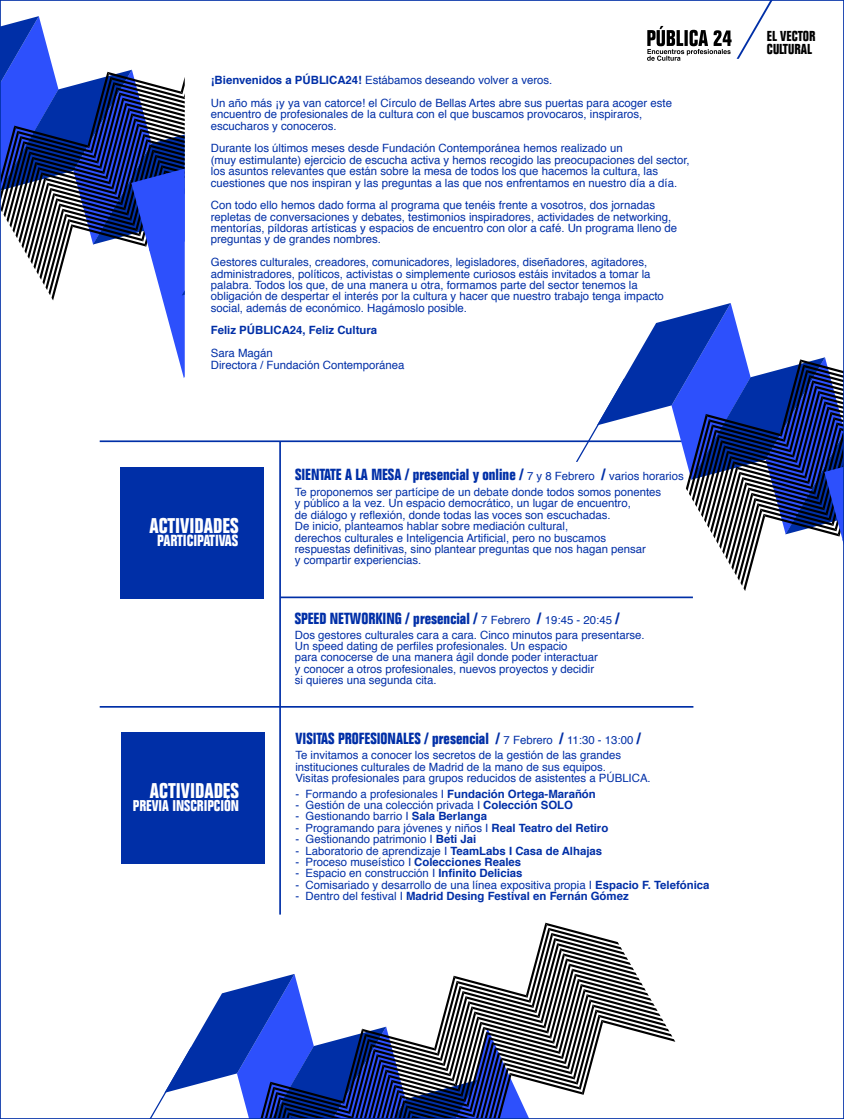
<style>
.page{position:relative;width:844px;height:1119px;background:#fff}
.page>*{position:absolute;margin:0;border:0;box-sizing:border-box;transform-origin:0 0}
.t1{font:700 condensed 20.82px "Folio Std";color:#fff}
.t2{font:700 condensed 15.75px "Folio Std";color:#002fa7}
.t3{font:700 condensed 15.75px "Folio Std";color:#fff}
.t4{font:700 condensed 15.22px "Folio Std";color:#fff}
.t5{font:700 condensed 14.17px/13.1px "Folio Std";color:#000}
.t6{font:11.38px/11.4px "Helvetica";color:#002fa7}
.t7{font:700 11.38px "Helvetica";color:#002fa7}
.s1{font-weight:700}
.s2{font-family:"Helvetica";font-weight:400;font-stretch:normal;font-size:11.38px}
.s3{font-weight:400}
</style>
<div class="page">
<hr style="left:280px;top:596px;width:412px;height:2px;background:#002fa7">
<hr style="left:100px;top:440px;width:593px;height:2px;background:#002fa7">
<hr style="left:100px;top:706px;width:593px;height:1px;background:#002fa7">
<hr style="left:279px;top:441px;width:2px;height:473px;background:#002fa7">
<div style="left:120px;top:467px;width:144px;height:132px;background:#002fa7"></div>
<svg style="left:3px;top:16px;width:182px;height:362px"></svg>
<svg style="left:575px;top:303px;width:265px;height:288px"></svg>
<div style="left:121px;top:732px;width:144px;height:131px;background:#002fa7"></div>
<svg style="left:151px;top:922px;width:524px;height:193px"></svg>
<svg style="left:647px;top:0;width:125px;height:61px"></svg>
<p class="t6" style="left:211px;top:69px;width:462px;line-height:22.8px"><span class="s1">¡Bienvenidos a PÚBLICA24!</span> Estábamos deseando volver a veros.<br>Un año más ¡y ya van catorce! el Círculo de Bellas Artes abre sus puertas para acoger este</p>
<p class="t6" style="left:211px;top:109px;width:433px">encuentro de profesionales de la cultura con el que buscamos provocaros, inspiraros, escucharos y conoceros.</p>
<p class="t6" style="left:211px;top:143px;width:480px">Durante los últimos meses desde Fundación Contemporánea hemos realizado un<br>(muy estimulante) ejercicio de escucha activa y hemos recogido las preocupaciones del sector, los asuntos relevantes que están sobre la mesa de todos los que hacemos la cultura, las cuestiones que nos inspiran y las preguntas a las que nos enfrentamos en nuestro día a día.</p>
<p class="t6" style="left:211px;top:200px;width:467px">Con todo ello hemos dado forma al programa que tenéis frente a vosotros, dos jornadas repletas de conversaciones y debates, testimonios inspiradores, actividades de networking, mentorías, píldoras artísticas y espacios de encuentro con olor a café. Un programa lleno de preguntas y de grandes nombres.</p>
<p class="t6" style="left:211px;top:256px;width:454px">Gestores culturales, creadores, comunicadores, legisladores, diseñadores, agitadores, administradores, políticos, activistas o simplemente curiosos estáis invitados a tomar la palabra. Todos los que, de una manera u otra, formamos parte del sector tenemos la obligación de despertar el interés por la cultura y hacer que nuestro trabajo tenga impacto social, además de económico. Hagámoslo posible.</p>
<p class="t7" style="left:211px;top:324px;width:168px">Feliz PÚBLICA24, Feliz Cultura</p>
<p class="t6" style="left:211px;top:347px;width:195px">Sara Magán<br>Directora / Fundación Contemporánea</p>
<h1 class="t1" style="left:149px;top:513px;width:91px">ACTIVIDADES</h1>
<h2 class="t3" style="left:157px;top:531px;width:83px">PARTICIPATIVAS</h2>
<h1 class="t1" style="left:150px;top:778px;width:91px">ACTIVIDADES</h1>
<h3 class="t4" style="left:133px;top:796px;width:108px">PREVIA INSCRIPCIÓN</h3>
<h2 class="t2" style="left:295px;top:465px;width:390px">SIENTATE A LA MESA / presencial y online / <span class="s2">7 y 8 Febrero</span> / <span class="s2">varios horarios</span></h2>
<p class="t6" style="left:295px;top:486px;width:368px">Te proponemos ser partícipe de un debate donde todos somos ponentes y público a la vez. Un espacio democrático, un lugar de encuentro,<br>de diálogo y reflexión, donde todas las voces son escuchadas.<br>De inicio, planteamos hablar sobre mediación cultural,<br>derechos culturales e Inteligencia Artificial, pero no buscamos respuestas definitivas, sino plantear preguntas que nos hagan pensar<br>y compartir experiencias.</p>
<h2 class="t2" style="left:294px;top:609px;width:326px">SPEED NETWORKING / presencial / <span class="s2">7 Febrero</span> / <span class="s2">19:45 - 20:45</span> /</h2>
<p class="t6" style="left:295px;top:629px;width:351px">Dos gestores culturales cara a cara. Cinco minutos para presentarse.<br>Un speed dating de perfiles profesionales. Un espacio<br>para conocerse de una manera ágil donde poder interactuar<br>y conocer a otros profesionales, nuevos proyectos y decidir<br>si quieres una segunda cita.</p>
<h2 class="t2" style="left:295px;top:728px;width:347px">VISITAS PROFESIONALES / presencial / <span class="s2">7 Febrero</span> / <span class="s2">11:30 - 13:00</span> /</h2>
<p class="t6" style="left:295px;top:749px;width:357px">Te invitamos a conocer los secretos de la gestión de las grandes instituciones culturales de Madrid de la mano de sus equipos.<br>Visitas profesionales para grupos reducidos de asistentes a PÚBLICA.</p>
<p class="t6" style="left:295px;top:788px;width:302px">- Formando a profesionales I <span class="s1">Fundación Ortega-Marañón</span></p>
<p class="t6" style="left:295px;top:799px;width:279px">- Gestión de una colección privada I <span class="s1">Colección SOLO</span></p>
<p class="t6" style="left:295px;top:810px;width:193px">- Gestionando barrio I <span class="s1">Sala Berlanga</span></p>
<p class="t6" style="left:295px;top:822px;width:314px">- Programando para jóvenes y niños I <span class="s1">Real Teatro del Retiro</span></p>
<p class="t6" style="left:295px;top:833px;width:182px">- Gestionando patrimonio I <span class="s1">Beti Jai</span></p>
<p class="t6" style="left:295px;top:844px;width:308px">- Laboratorio de aprendizaje I <span class="s1">TeamLabs I Casa de Alhajas</span></p>
<p class="t6" style="left:295px;top:856px;width:227px">- Proceso museístico I <span class="s1">Colecciones Reales</span></p>
<p class="t6" style="left:295px;top:867px;width:228px">- Espacio en construcción I <span class="s1">Infinito Delicias</span></p>
<p class="t6" style="left:295px;top:879px;width:415px">- Comisariado y desarrollo de una línea expositiva propia I <span class="s1">Espacio F. Telefónica</span></p>
<p class="t7" style="left:295px;top:889px;width:335px"><span class="s3">- Dentro del festival I</span> Madrid Desing Festival en Fernán Gómez</p>
<p class="t5" style="left:766px;top:29px;width:50px">EL VECTOR<br>CULTURAL</p>
</div>
